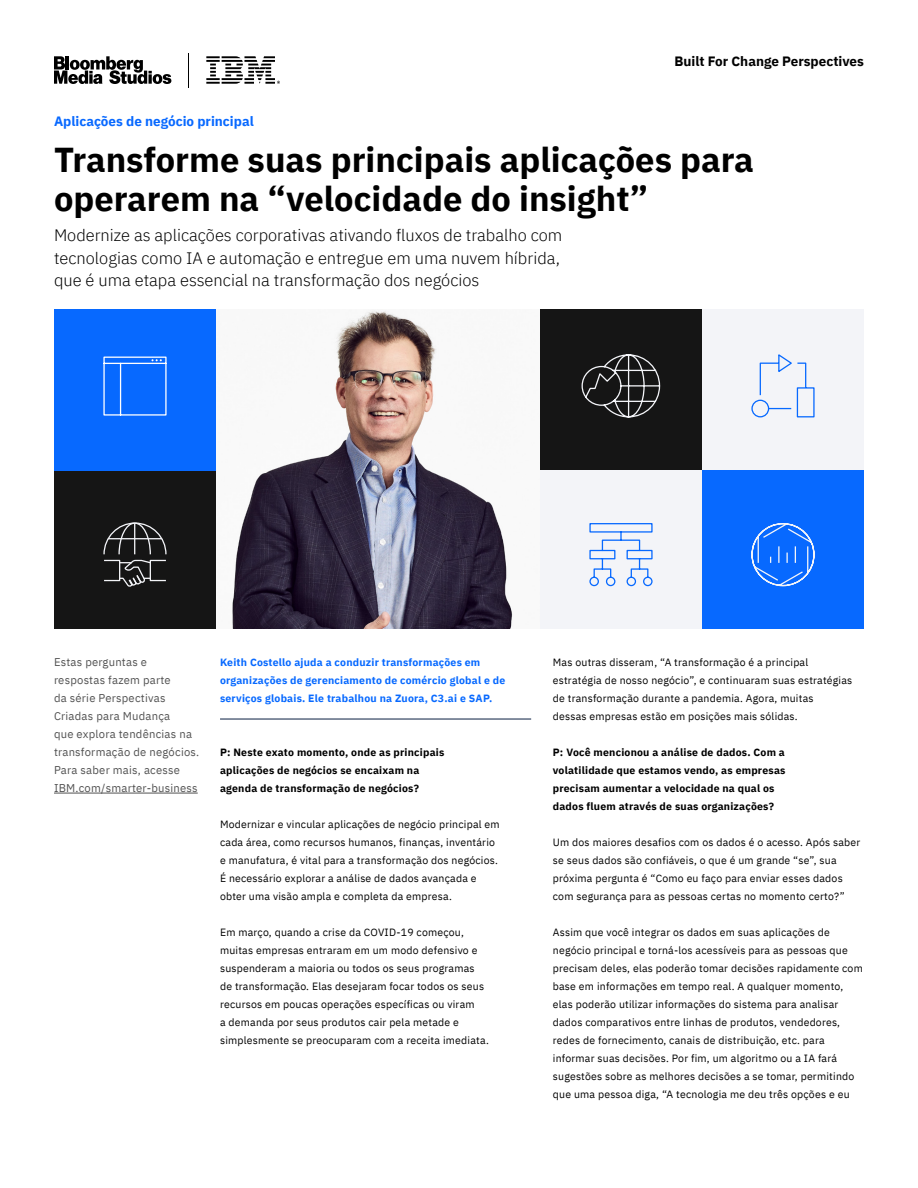
<style>
.page{position:relative;width:918px;height:1188px;background:#fff}
.page>*{position:absolute;margin:0;border:0;box-sizing:border-box;transform-origin:0 0}
.t1{font:700 34.5px/39px "IBM Plex Sans";color:#000}
.t2{font:300 16.5px/22.5px "IBM Plex Sans";color:#000}
.t3{font:700 13.5px "IBM Plex Sans";color:#0869ff}
.t4{font:700 13.5px "IBM Plex Sans";color:#000}
.Body{font:11.25px/18px "IBM Plex Sans";letter-spacing:.02em;color:#525252}
.Body-2{font:10.5px/18px "IBM Plex Sans";letter-spacing:.02em;color:#000}
.Body-3{font:700 10.5px/18px "IBM Plex Sans";letter-spacing:.02em;color:#000}
.Intro{font:700 10.5px/18px "IBM Plex Sans";letter-spacing:.02em;color:#0769ff}
</style>
<div class="page">
<div style="left:54px;top:470px;width:162px;height:158px;background:#151515"></div>
<div style="left:702px;top:309px;width:162px;height:161px;background:#f3f4f8"></div>
<div style="left:540px;top:309px;width:162px;height:161px;background:#151515"></div>
<div style="left:54px;top:309px;width:162px;height:161px;background:#0769ff"></div>
<img style="left:232px;top:310px;width:281px;height:318px">
<div style="left:702px;top:470px;width:162px;height:158px;background:#0769ff"></div>
<div style="left:540px;top:470px;width:162px;height:158px;background:#f3f4f8"></div>
<svg style="left:589px;top:523px;width:64px;height:64px"></svg>
<svg style="left:103px;top:522px;width:64px;height:65px"></svg>
<svg style="left:103px;top:356px;width:64px;height:60px"></svg>
<svg style="left:581px;top:354px;width:80px;height:64px"></svg>
<svg style="left:751px;top:523px;width:64px;height:64px"></svg>
<svg style="left:751px;top:354px;width:64px;height:64px"></svg>
<hr style="left:220px;top:719px;width:311px;height:1px;background:#091e42">
<hr style="left:54px;top:793px;width:144px;height:1px;background:#525252">
<svg style="left:206px;top:56px;width:74px;height:28px"></svg>
<hr style="left:189px;top:53px;width:1px;height:34px;background:#000">
<svg style="left:54px;top:56px;width:117px;height:28px"></svg>
<p class="t3" style="left:54px;top:110px;width:201px">Aplicações de negócio principal</p>
<p class="t4" style="left:675px;top:50px;width:191px">Built For Change Perspectives</p>
<p class="t1" style="left:54px;top:138px;width:701px">Transforme suas principais aplicações para operarem na “velocidade do insight”</p>
<p class="t2" style="left:54px;top:223px;width:510px">Modernize as aplicações corporativas ativando fluxos de trabalho com tecnologias como IA e automação e entregue em uma nuvem híbrida, que é uma etapa essencial na transformação dos negócios</p>
<p class="Body" style="left:54px;top:652px;width:147px">Estas perguntas e respostas fazem parte<br>da série Perspectivas<br>Criadas para Mudança<br>que explora tendências na transformação de negócios.<br>Para saber mais, acesse</p>
<p class="Body" style="left:54px;top:778px;width:145px">IBM.com/smarter-business</p>
<p class="Intro" style="left:220px;top:652px;width:287px">Keith Costello ajuda a conduzir transformações em organizações de gerenciamento de comércio global e de serviços globais. Ele trabalhou na Zuora, C3.ai e SAP.</p>
<p class="Body-3" style="left:220px;top:742px;width:226px">P: Neste exato momento, onde as principais aplicações de negócios se encaixam na agenda de transformação de negócios?</p>
<p class="Body-2" style="left:220px;top:814px;width:281px">Modernizar e vincular aplicações de negócio principal em cada área, como recursos humanos, finanças, inventário e manufatura, é vital para a transformação dos negócios.<br>É necessário explorar a análise de dados avançada e obter uma visão ampla e completa da empresa.</p>
<p class="Body-2" style="left:220px;top:922px;width:270px">Em março, quando a crise da COVID-19 começou, muitas empresas entraram em um modo defensivo e suspenderam a maioria ou todos os seus programas de transformação. Elas desejaram focar todos os seus recursos em poucas operações específicas ou viram<br>a demanda por seus produtos cair pela metade e simplesmente se preocuparam com a receita imediata.</p>
<p class="Body-2" style="left:553px;top:652px;width:301px">Mas outras disseram, “A transformação é a principal estratégia de nosso negócio”, e continuaram suas estratégias de transformação durante a pandemia. Agora, muitas<br>dessas empresas estão em posições mais sólidas.</p>
<p class="Body-3" style="left:553px;top:742px;width:234px">P: Você mencionou a análise de dados. Com a volatilidade que estamos vendo, as empresas precisam aumentar a velocidade na qual os dados fluem através de suas organizações?</p>
<p class="Body-2" style="left:553px;top:832px;width:309px">Um dos maiores desafios com os dados é o acesso. Após saber se seus dados são confiáveis, o que é um grande “se”, sua próxima pergunta é “Como eu faço para enviar esses dados com segurança para as pessoas certas no momento certo?”</p>
<p class="Body-2" style="left:553px;top:922px;width:312px">Assim que você integrar os dados em suas aplicações de negócio principal e torná-los acessíveis para as pessoas que precisam deles, elas poderão tomar decisões rapidamente com base em informações em tempo real. A qualquer momento, elas poderão utilizar informações do sistema para analisar dados comparativos entre linhas de produtos, vendedores, redes de fornecimento, canais de distribuição, etc. para informar suas decisões. Por fim, um algoritmo ou a IA fará sugestões sobre as melhores decisões a se tomar, permitindo que uma pessoa diga, “A tecnologia me deu três opções e eu</p>
</div>
